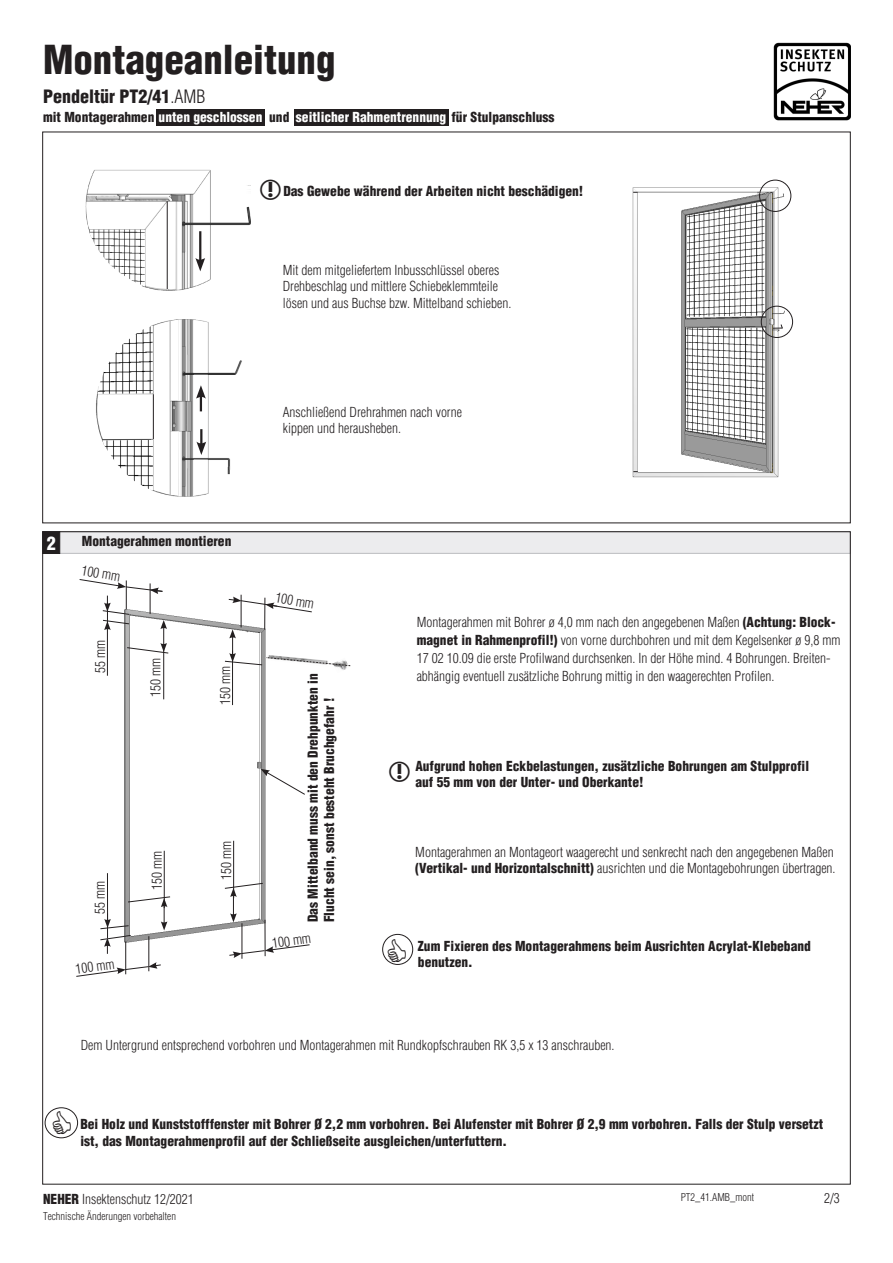
<style>
.page{position:relative;width:893px;height:1263px;background:#fff}
.page>*{position:absolute;margin:0;border:0;box-sizing:border-box;transform-origin:0 0}
.Überschriften{font:900 condensed 39px "Helvetica";color:#231f20}
.Überschriften-2{font:900 condensed 18px "Helvetica";color:#231f20}
.Überschriften-3{font:900 condensed 18px "Helvetica";color:#fff}
.Zubehör-Werkzeug{font:300 condensed 13.5px/16.2px "Helvetica";color:#231f20}
.Zubehör-Werkzeug-2{font:900 condensed 13.5px/16.2px "Helvetica";color:#231f20}
.Überschriften-4{font:900 condensed 13.5px "Helvetica";color:#231f20}
.Überschriften-5{font:900 condensed 13.5px "Helvetica";color:#fff}
.Zubehör-Werkzeug-3{font:300 condensed 10.5px "Helvetica";color:#231f20}
.s1{font-weight:300}
.s2{color:#fff}
.s3{color:#231f20}
.s4{font-weight:900}
</style>
<div class="page">
<img style="left:774px;top:43px;width:76px;height:78px">
<div style="left:43px;top:531px;width:807px;height:22px;background:#ececee"></div>
<div style="left:43px;top:531px;width:17px;height:23px;background:#231f20;border:1px solid #231f20"></div>
<img style="left:632px;top:184px;width:154px;height:294px">
<img style="left:686px;top:328px;width:79px;height:114px">
<img style="left:686px;top:202px;width:78px;height:115px">
<div style="left:759px;top:180px;width:32px;height:32px;border:1px solid #231f20;border-radius:50%"></div>
<div style="left:761px;top:306px;width:32px;height:32px;border:1px solid #231f20;border-radius:50%"></div>
<svg style="left:773px;top:324px;width:10px;height:5px"></svg>
<div style="left:382px;top:934px;width:31px;height:31px;border:1px solid #231f20;border-radius:50%"></div>
<img style="left:124px;top:612px;width:142px;height:332px">
<img style="left:85px;top:169px;width:165px;height:122px">
<hr style="left:199px;top:231px;width:2px;height:31px;background:#231f20">
<svg style="left:195px;top:258px;width:10px;height:13px"></svg>
<svg style="left:86px;top:202px;width:90px;height:87px"></svg>
<hr style="left:167px;top:201px;width:1px;height:88px;background:#231f20">
<img style="left:96px;top:319px;width:146px;height:178px">
<svg style="left:194px;top:320px;width:14px;height:53px"></svg>
<div style="left:194px;top:375px;width:14px;height:83px;background:#fff"></div>
<svg style="left:97px;top:320px;width:82px;height:176px"></svg>
<img style="left:103px;top:440px;width:50px;height:50px">
<svg style="left:196px;top:385px;width:10px;height:26px"></svg>
<hr style="left:153px;top:394px;width:1px;height:45px;background:#231f20">
<svg style="left:194px;top:429px;width:14px;height:67px"></svg>
<svg style="left:224px;top:627px;width:127px;height:300px"></svg>
<div style="left:45px;top:1107px;width:33px;height:31px;border:1px solid #231f20;border-radius:50%"></div>
<div style="left:156px;top:109px;width:109px;height:17px;background:#231f20"></div>
<div style="left:294px;top:109px;width:155px;height:17px;background:#231f20"></div>
<svg style="left:633px;top:187px;width:5px;height:6px"></svg>
<svg style="left:633px;top:471px;width:5px;height:6px"></svg>
<hr style="left:164px;top:851px;width:1px;height:57px;background:#231f20">
<hr style="left:107px;top:873px;width:1px;height:48px;background:#231f20">
<svg style="left:100px;top:896px;width:71px;height:58px"></svg>
<hr style="left:163px;top:645px;width:1px;height:54px;background:#231f20">
<hr style="left:107px;top:628px;width:1px;height:48px;background:#231f20">
<svg style="left:79px;top:579px;width:90px;height:74px"></svg>
<hr style="left:264px;top:598px;width:1px;height:32px;background:#231f20">
<svg style="left:228px;top:596px;width:84px;height:16px"></svg>
<hr style="left:241px;top:595px;width:1px;height:32px;background:#231f20">
<hr style="left:265px;top:920px;width:1px;height:36px;background:#231f20">
<hr style="left:242px;top:923px;width:1px;height:36px;background:#231f20">
<svg style="left:229px;top:944px;width:81px;height:14px"></svg>
<hr style="left:149px;top:936px;width:1px;height:35px;background:#231f20">
<hr style="left:125px;top:941px;width:1px;height:33px;background:#231f20">
<svg style="left:76px;top:962px;width:85px;height:15px"></svg>
<p class="Überschriften" style="left:43px;top:36px;width:294px">Montageanleitung</p>
<p class="Überschriften-2" style="left:43px;top:85px;width:164px">Pendeltür PT2/41<span class="s1">.AMB</span></p>
<p class="Überschriften-4" style="left:43px;top:108px;width:221px">mit Montagerahmen <span class="s2">unten geschlossen</span></p>
<p class="Überschriften-4" style="left:269px;top:108px;width:22px">und</p>
<p class="Überschriften-5" style="left:296px;top:108px;width:260px">seitlicher Rahmentrennung <span class="s3">für Stulpanschluss</span></p>
<p class="Zubehör-Werkzeug-2" style="left:283px;top:183px;width:301px">Das Gewebe während der Arbeiten nicht beschädigen!</p>
<p class="Zubehör-Werkzeug" style="left:283px;top:262px;width:230px">Mit dem mitgeliefertem Inbusschlüssel oberes<br>Drehbeschlag und mittlere Schiebeklemmteile lösen und aus Buchse bzw. Mittelband schieben.</p>
<p class="Überschriften-3" style="left:47px;top:532px;width:10px">2</p>
<p class="Überschriften-4" style="left:82px;top:533px;width:151px">Montagerahmen montieren</p>
<p class="Zubehör-Werkzeug" style="left:83px;top:562px;width:40px;rotate:10deg">100 mm</p>
<p class="Zubehör-Werkzeug" style="left:283px;top:404px;width:181px">Anschließend Drehrahmen nach vorne</p>
<p class="Zubehör-Werkzeug" style="left:283px;top:420px;width:120px">kippen und herausheben.</p>
<p class="Zubehör-Werkzeug" style="left:277px;top:589px;width:40px;rotate:10deg">100 mm</p>
<p class="Zubehör-Werkzeug" style="left:92px;top:673px;width:34px;rotate:-90deg">55 mm</p>
<p class="Zubehör-Werkzeug" style="left:147px;top:697px;width:40px;rotate:-90deg">150 mm</p>
<p class="Zubehör-Werkzeug" style="left:92px;top:914px;width:34px;rotate:-90deg">55 mm</p>
<p class="Zubehör-Werkzeug" style="left:75px;top:961px;width:40px;rotate:-8deg">100 mm</p>
<p class="Zubehör-Werkzeug" style="left:149px;top:889px;width:40px;rotate:-90deg">150 mm</p>
<p class="Zubehör-Werkzeug" style="left:217px;top:705px;width:40px;rotate:-90deg">150 mm</p>
<p class="Zubehör-Werkzeug-2" style="left:305px;top:922px;width:250px;rotate:-90deg">Das Mittelband muss mit den Drehpunkten in<br>Flucht sein, sonst besteht Bruchgefahr !</p>
<p class="Zubehör-Werkzeug" style="left:218px;top:879px;width:40px;rotate:-90deg">150 mm</p>
<p class="Zubehör-Werkzeug" style="left:271px;top:935px;width:40px;rotate:-8deg">100 mm</p>
<p class="Zubehör-Werkzeug" style="left:417px;top:613px;width:425px;line-height:18px">Montagerahmen mit Bohrer ø 4,0 mm nach den angegebenen Maßen <span class="s4">(Achtung: Block&shy;magnet in Rahmenprofil!)</span> von vorne durchbohren und mit dem Kegelsenker ø 9,8 mm 17 02 10.09 die erste Profilwand durchsenken. In der Höhe mind. 4 Bohrungen. Breiten&shy;abhängig eventuell zusätzliche Bohrung mittig in den waagerechten Profilen.</p>
<p class="Zubehör-Werkzeug-2" style="left:415px;top:758px;width:395px">Aufgrund hohen Eckbelastungen, zusätzliche Bohrungen am Stulpprofil</p>
<p class="Zubehör-Werkzeug-2" style="left:415px;top:774px;width:230px">auf 55 mm von der Unter- und Oberkante!</p>
<p class="Zubehör-Werkzeug" style="left:415px;top:844px;width:422px">Montagerahmen an Montageort waagerecht und senkrecht nach den angegebenen Maßen <span class="s4">(Vertikal- und Horizontalschnitt)</span> ausrichten und die Montagebohrungen übertragen.</p>
<p class="Zubehör-Werkzeug-2" style="left:418px;top:938px;width:394px">Zum Fixieren des Montagerahmens beim Ausrichten Acrylat-Klebeband</p>
<p class="Zubehör-Werkzeug-2" style="left:418px;top:954px;width:56px">benutzen.</p>
<p class="Zubehör-Werkzeug" style="left:81px;top:1037px;width:535px">Dem Untergrund entsprechend vorbohren und Montagerahmen mit Rundkopfschrauben RK 3,5 x 13 anschrauben.</p>
<p class="Zubehör-Werkzeug-2" style="left:80px;top:1116px;width:744px">Bei Holz und Kunststofffenster mit Bohrer Ø 2,2 mm vorbohren. Bei Alufenster mit Bohrer Ø 2,9 mm vorbohren. Falls der Stulp versetzt ist, das Montagerahmenprofil auf der Schließseite ausgleichen/unterfuttern.</p>
<p class="Zubehör-Werkzeug" style="left:43px;top:1191px;width:152px"><span class="s4">NEHER</span> Insektenschutz 12/2021</p>
<p class="Zubehör-Werkzeug-3" style="left:43px;top:1210px;width:134px">Technische Änderungen vorbehalten</p>
<p class="Zubehör-Werkzeug-3" style="left:681px;top:1190px;width:75px">PT2_41.AMB_mont</p>
<p class="Zubehör-Werkzeug" style="left:824px;top:1190px;width:17px">2/3</p>
</div>
